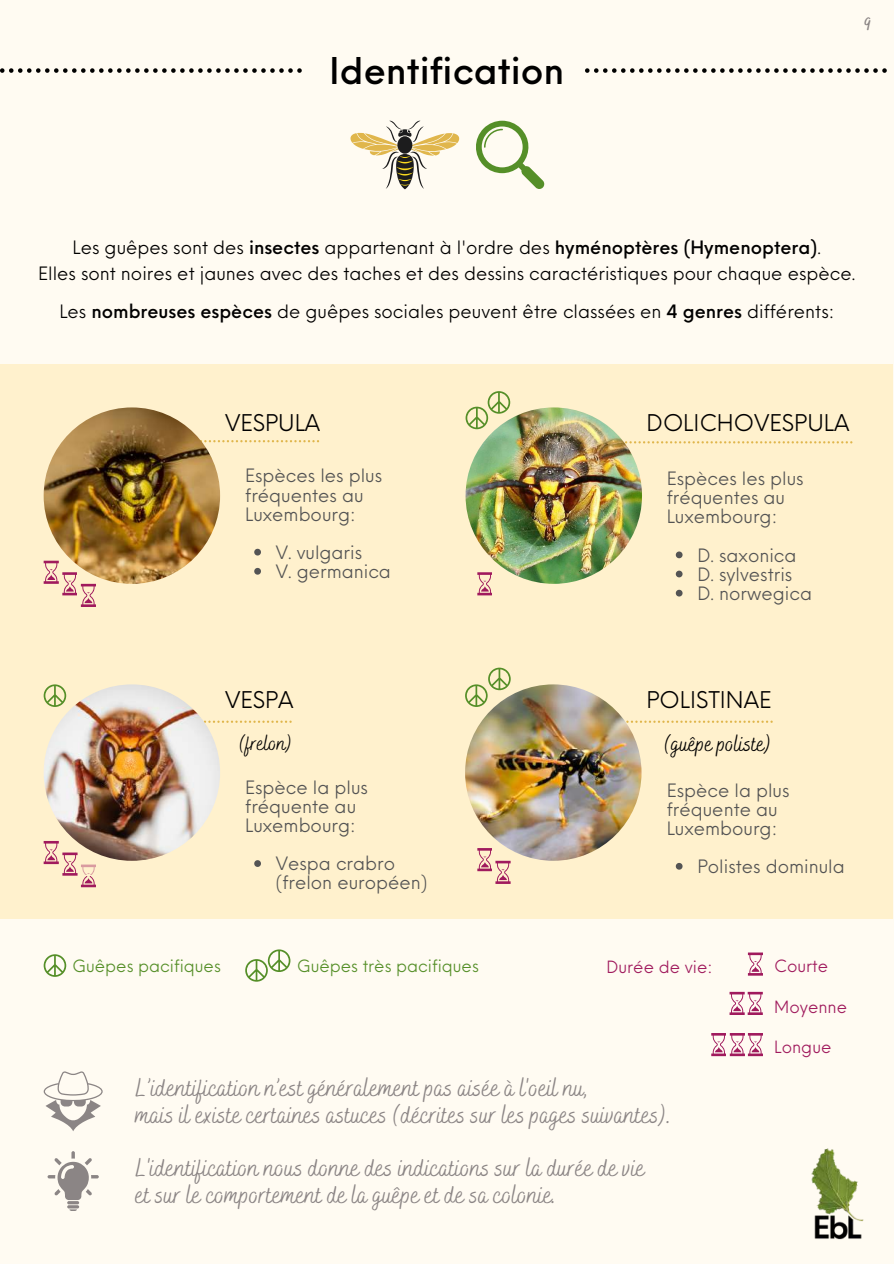
<style>
.page{position:relative;width:894px;height:1264px;background:#fff}
.page>*{position:absolute;margin:0;border:0;box-sizing:border-box;transform-origin:0 0}
.t1{font:500 36px "Neue Einstellung";color:#000}
.t2{font:25.5px/27px "Bakerie Smooth";color:#8b8585}
.t3{font:22.5px "Neue Einstellung";color:#000}
.t4{font:22.5px "Bakerie Smooth";color:#000}
.t5{font:21px "Bakerie Smooth";color:#000}
.t6{font:18px/19.2px "Neue Einstellung";color:#545454}
.t7{font:18px/25.3px "Neue Einstellung";color:#000;text-align:center}
.t8{font:700 18px "Bakerie Smooth";color:#8b8585}
.t9{font:16.5px "Neue Einstellung";color:#558f28}
.t10{font:16.5px "Neue Einstellung";color:#a01a5d}
.s1{font-weight:500}
</style>
<div class="page">
<div style="left:0;top:0;width:893px;height:1263px;background:#fffbf2"></div>
<svg style="left:350px;top:121px;width:109px;height:68px"></svg>
<svg style="left:0;top:68px;width:302px;height:5px"></svg>
<svg style="left:585px;top:68px;width:301px;height:5px"></svg>
<svg style="left:476px;top:121px;width:68px;height:68px"></svg>
<svg style="left:48px;top:1151px;width:51px;height:59px"></svg>
<img style="left:811px;top:1148px;width:53px;height:92px">
<div style="left:0;top:364px;width:892px;height:555px;background:#fff1cd"></div>
<svg style="left:201px;top:440px;width:118px;height:2px"></svg>
<img style="left:44px;top:407px;width:176px;height:177px;border-radius:50%">
<svg style="left:623px;top:441px;width:229px;height:2px"></svg>
<img style="left:465px;top:407px;width:176px;height:177px;border-radius:50%">
<svg style="left:624px;top:720px;width:148px;height:2px"></svg>
<img style="left:465px;top:684px;width:176px;height:176px;border-radius:50%">
<svg style="left:204px;top:720px;width:87px;height:2px"></svg>
<img style="left:44px;top:684px;width:176px;height:176px;border-radius:50%">
<svg style="left:44px;top:1071px;width:58px;height:60px"></svg>
<svg style="left:44px;top:684px;width:22px;height:23px"></svg>
<svg style="left:44px;top:954px;width:22px;height:22px"></svg>
<svg style="left:44px;top:560px;width:51px;height:47px"></svg>
<svg style="left:477px;top:572px;width:15px;height:23px"></svg>
<svg style="left:477px;top:848px;width:33px;height:36px"></svg>
<svg style="left:44px;top:841px;width:52px;height:46px"></svg>
<svg style="left:465px;top:391px;width:45px;height:38px"></svg>
<svg style="left:465px;top:667px;width:45px;height:40px"></svg>
<svg style="left:245px;top:949px;width:45px;height:32px"></svg>
<svg style="left:729px;top:991px;width:33px;height:23px"></svg>
<svg style="left:747px;top:952px;width:15px;height:23px"></svg>
<svg style="left:711px;top:1033px;width:51px;height:23px"></svg>
<svg style="left:254px;top:549px;width:7px;height:6px"></svg>
<svg style="left:254px;top:568px;width:7px;height:6px"></svg>
<svg style="left:675px;top:551px;width:7px;height:7px"></svg>
<svg style="left:675px;top:570px;width:7px;height:7px"></svg>
<svg style="left:675px;top:589px;width:7px;height:7px"></svg>
<svg style="left:254px;top:860px;width:7px;height:7px"></svg>
<svg style="left:675px;top:862px;width:7px;height:7px"></svg>
<h1 class="t1" style="left:329px;top:39px;width:236px">Identification</h1>
<p class="t8" style="left:863px;top:13px;width:9px">9</p>
<p class="t7" style="left:38px;top:233px;width:818px">Les guêpes sont des <span class="s1">insectes</span> appartenant à l'ordre des <span class="s1">hyménoptères (Hymenoptera)</span>.<br>Elles sont noires et jaunes avec des taches et des dessins caractéristiques pour chaque espèce.</p>
<p class="t7" style="left:59px;top:297px;width:776px">Les <span class="s1">nombreuses espèces</span> de guêpes sociales peuvent être classées en <span class="s1">4 genres</span> différents:</p>
<p class="t3" style="left:225px;top:403px;width:97px">VESPULA</p>
<p class="t3" style="left:646px;top:403px;width:204px">DOLICHOVESPULA</p>
<p class="t6" style="left:245px;top:464px;width:138px">Espèces les plus fréquentes au<br>Luxembourg:</p>
<p class="t6" style="left:276px;top:541px;width:117px">V. vulgaris<br>V. germanica</p>
<p class="t3" style="left:225px;top:679px;width:70px">VESPA</p>
<p class="t6" style="left:666px;top:467px;width:138px">Espèces les plus fréquentes au<br>Luxembourg:</p>
<p class="t6" style="left:697px;top:543px;width:116px">D. saxonica<br>D. sylvestris<br>D. norwegica</p>
<p class="t3" style="left:646px;top:679px;width:126px">POLISTINAE</p>
<p class="t5" style="left:239px;top:730px;width:55px">(frelon)</p>
<p class="t4" style="left:663px;top:730px;width:110px">(guêpe poliste)</p>
<p class="t6" style="left:245px;top:775px;width:124px">Espèce la plus fréquente au<br>Luxembourg:</p>
<p class="t6" style="left:275px;top:852px;width:154px">Vespa crabro (frelon européen)</p>
<p class="t6" style="left:666px;top:778px;width:124px">Espèce la plus fréquente au<br>Luxembourg:</p>
<p class="t6" style="left:697px;top:855px;width:149px">Polistes dominula</p>
<p class="t9" style="left:73px;top:951px;width:150px">Guêpes pacifiques</p>
<p class="t10" style="left:606px;top:951px;width:107px">Durée de vie:</p>
<p class="t10" style="left:774px;top:951px;width:55px">Courte</p>
<p class="t10" style="left:774px;top:991px;width:74px">Moyenne</p>
<p class="t10" style="left:774px;top:1032px;width:59px">Longue</p>
<p class="t9" style="left:297px;top:951px;width:183px">Guêpes très pacifiques</p>
<h2 class="t2" style="left:135px;top:1076px;width:538px">L’identification n’est généralement pas aisée à l'oeil nu,<br>mais il existe certaines astuces (décrites sur les pages suivantes).</h2>
<h2 class="t2" style="left:135px;top:1155px;width:511px">L'identification nous donne des indications sur la durée de vie et sur le comportement de la guêpe et de sa colonie.</h2>
</div>
